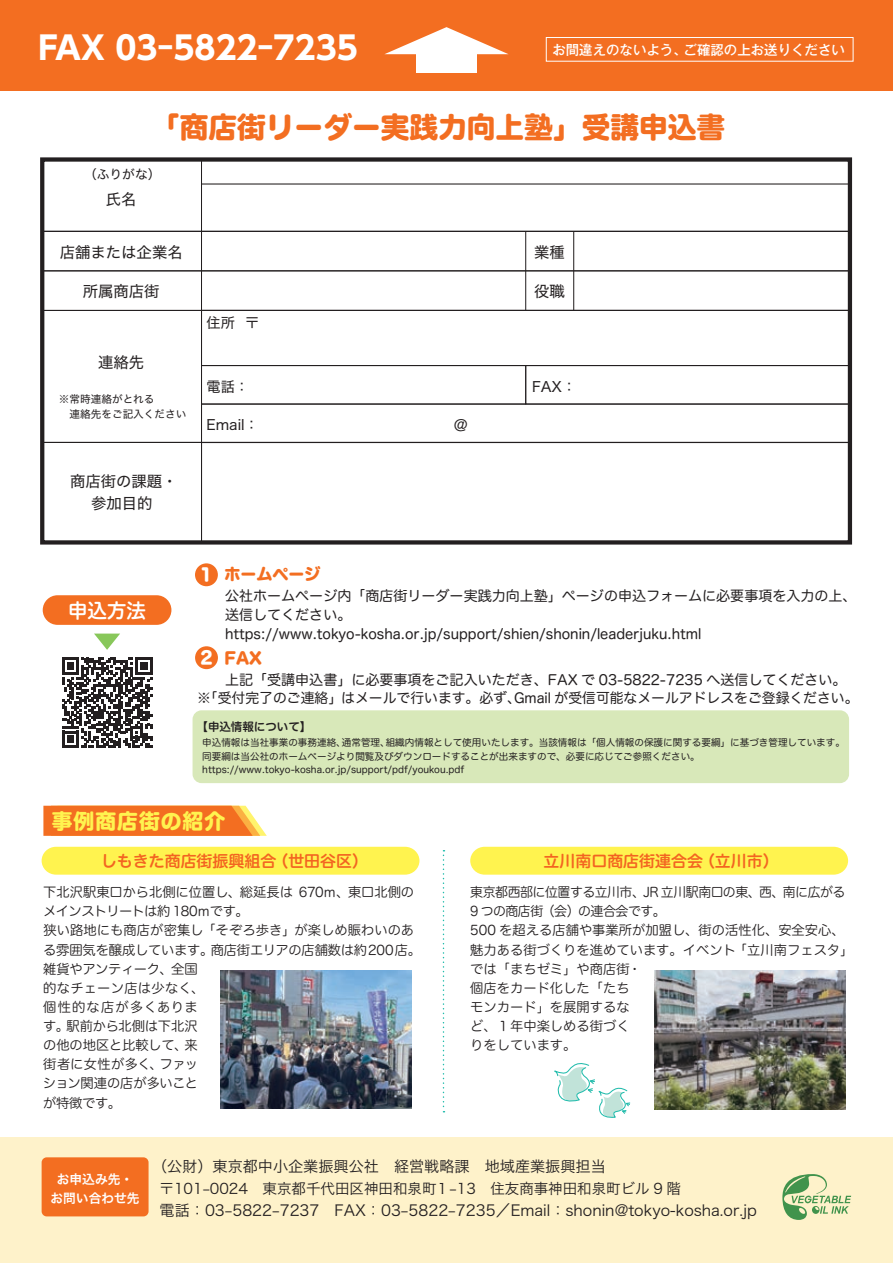
<style>
.page{position:relative;width:893px;height:1263px;background:#fff}
.page>*{position:absolute;margin:0;border:0;box-sizing:border-box;transform-origin:0 0}
.t1{font:700 31.95px "UD Shin Go Pro";color:#fff}
.t2{font:28.65px "Hira Maru Std W8";color:#f36e21}
.t3{font:20.85px "Hira Maru Std W8";letter-spacing:.05em;color:#fff34f}
.t4{font:19.8px "Hira Maru Std W6";color:#fff}
.t5{font:17.1px "Hira Maru Std W8";color:#fff}
.t6{font:15.9px "Hira Maru Std W6";color:#f36421}
.t7{font:15.9px "Hira Maru Std W8";color:#f36e21}
.t8{font:15.3px/21.6px "Hira Kaku Std W4";color:#231f20;text-align:center}
.t9{font:15.15px "Hira Kaku Std W3";color:#231f20}
.t10{font:14.55px "Hira Kaku Std W3";color:#231f20}
.t11{font:14.1px/18.8px "Hira Maru Std W4";color:#231f20}
.t12{font:14.1px "Hira Kaku Std W4";color:#231f20}
.t13{font:13.8px "Hira Maru Std W4";color:#231f20}
.t14{font:500 13.5px "Gothic MB101 Pro";color:#fff}
.t15{font:13.35px/19.2px "Hira Maru Std W3";color:#231f20}
.t16{font:12.75px/18.1px "Hira Kaku Std W6";color:#fff;text-align:center}
.t17{font:12.75px "Hira Kaku Std W4";color:#231f20}
.t18{font:11.55px "Hira Maru Std W6";color:#231f20}
.t19{font:10.65px/15px "Hira Kaku Std W4";color:#231f20}
.t20{font:9.6px/13.4px "Hira Maru Std W4";color:#231f20}
</style>
<div class="page">
<div style="left:0;top:1138px;width:893px;height:125px;background:#fef2ca"></div>
<div style="left:42px;top:1157px;width:107px;height:59px;background:#f36e21;border-radius:5px"></div>
<div style="left:0;top:0;width:893px;height:91px;background:#f36e21"></div>
<div style="left:546px;top:37px;width:307px;height:25px;border:1px solid #fff"></div>
<div style="left:416px;top:51px;width:61px;height:22px;background:#fff"></div>
<svg style="left:385px;top:27px;width:123px;height:27px"></svg>
<svg style="left:782px;top:1174px;width:69px;height:46px"></svg>
<div style="left:193px;top:710px;width:656px;height:73px;background:#d8e8b9;border-radius:9px"></div>
<hr style="left:201px;top:183px;width:649px;height:2px;background:#231f20">
<div style="left:42px;top:231px;width:808px;height:40px;border:1px solid #231f20"></div>
<div style="left:40px;top:157px;width:812px;height:388px;border:4px solid #231f20"></div>
<hr style="left:201px;top:159px;width:1px;height:383px;background:#231f20">
<hr style="left:525px;top:231px;width:1px;height:79px;background:#231f20">
<hr style="left:573px;top:231px;width:1px;height:79px;background:#231f20">
<div style="left:201px;top:310px;width:649px;height:56px;border:1px solid #231f20"></div>
<div style="left:201px;top:365px;width:325px;height:39px;border:1px solid #231f20"></div>
<div style="left:525px;top:365px;width:325px;height:40px;border:1px solid #231f20"></div>
<div style="left:201px;top:404px;width:649px;height:39px;border:1px solid #231f20"></div>
<div style="left:201px;top:442px;width:649px;height:101px;border:1px solid #231f20"></div>
<div style="left:42px;top:442px;width:160px;height:101px;border:1px solid #231f20"></div>
<div style="left:43px;top:595px;width:128px;height:30px;background:#f36e21;border-radius:15px"></div>
<svg style="left:94px;top:634px;width:26px;height:16px"></svg>
<div style="left:42px;top:847px;width:377px;height:28px;background:#fff34f"></div>
<div style="left:470px;top:847px;width:378px;height:28px;background:#fff34f"></div>
<svg style="left:62px;top:658px;width:90px;height:90px"></svg>
<img style="left:655px;top:970px;width:190px;height:140px">
<img style="left:221px;top:971px;width:191px;height:137px">
<div style="left:195px;top:563px;width:23px;height:23px;background:#f36e21;border-radius:50%"></div>
<div style="left:195px;top:646px;width:23px;height:23px;background:#f36e21;border-radius:50%"></div>
<svg style="left:43px;top:806px;width:224px;height:30px;background:#f47b2f"></svg>
<svg style="left:554px;top:1063px;width:77px;height:55px"></svg>
<svg style="left:443px;top:850px;width:1px;height:262px"></svg>
<p class="t1" style="left:39px;top:22px;width:321px">FAX 03-5822-7235</p>
<p class="t14" style="left:552px;top:39px;width:294px">お間違えのないよう、ご確認の上お送りください</p>
<p class="t17" style="left:84px;top:164px;width:78px">（ふりがな）</p>
<p class="t8" style="left:106px;top:189px;width:32px">氏名</p>
<p class="t2" style="left:151px;top:105px;width:576px">「商店街リーダー実践力向上塾」受講申込書</p>
<p class="t8" style="left:60px;top:241px;width:124px">店舗または企業名</p>
<p class="t8" style="left:83px;top:281px;width:78px">所属商店街</p>
<p class="t8" style="left:98px;top:352px;width:48px">連絡先</p>
<p class="t19" style="left:59px;top:391px;width:129px">※常時連絡がとれる<br>　連絡先をご記入ください</p>
<p class="t8" style="left:70px;top:471px;width:109px">商店街の課題・参加目的</p>
<p class="t12" style="left:206px;top:312px;width:54px">住所 〒</p>
<p class="t8" style="left:534px;top:241px;width:32px">業種</p>
<p class="t8" style="left:534px;top:281px;width:32px">役職</p>
<p class="t12" style="left:206px;top:376px;width:44px">電話：</p>
<p class="t12" style="left:532px;top:376px;width:46px">FAX：</p>
<p class="t12" style="left:206px;top:414px;width:54px">Email：</p>
<p class="t8" style="left:453px;top:414px;width:17px">＠</p>
<p class="t4" style="left:68px;top:595px;width:79px">申込方法</p>
<p class="t7" style="left:225px;top:562px;width:97px">ホームページ</p>
<p class="t11" style="left:197px;top:587px;width:661px">　　公社ホームページ内「商店街リーダー実践力向上塾」ページの申込フォームに必要事項を入力の上、　　送信してください。<br>　　https://www.tokyo-kosha.or.jp/support/shien/shonin/leaderjuku.html</p>
<p class="t7" style="left:225px;top:645px;width:39px">FAX</p>
<p class="t11" style="left:197px;top:670px;width:651px">　　上記「受講申込書」に必要事項をご記入いただき、FAX で 03-5822-7235 へ送信してください。</p>
<p class="t13" style="left:197px;top:688px;width:663px">※「受付完了のご連絡」はメールで行います。必ず、Gmail が受信可能なメールアドレスをご登録ください。</p>
<p class="t18" style="left:197px;top:718px;width:116px">【申込情報について】</p>
<p class="t20" style="left:202px;top:736px;width:644px">申込情報は当社事業の事務連絡、通常管理、組織内情報として使用いたします。当該情報は「個人情報の保護に関する要綱」に基づき管理しています。同要綱は当公社のホームページより閲覧及びダウンロードすることが出来ますので、必要に応じてご参照ください。https://www.tokyo-kosha.or.jp/support/pdf/youkou.pdf</p>
<p class="t5" style="left:200px;top:562px;width:14px">1</p>
<p class="t5" style="left:200px;top:645px;width:14px">2</p>
<p class="t3" style="left:52px;top:805px;width:175px">事例商店街の紹介</p>
<p class="t6" style="left:101px;top:849px;width:269px">しもきた商店街振興組合（世田谷区）</p>
<p class="t6" style="left:544px;top:849px;width:237px">立川南口商店街連合会（立川市）</p>
<p class="t15" style="left:43px;top:882px;width:380px">下北沢駅東口から北側に位置し、総延長は 670ｍ、東口北側のメインストリートは約 180ｍです。<br>狭い路地にも商店が密集し「そぞろ歩き」が楽しめ賑わいのある雰囲気を醸成しています。商店街エリアの店舗数は約200店。雑貨やアンティーク、全国<br>的なチェーン店は少なく、<br>個性的な店が多くありま<br>す。駅前から北側は下北沢<br>の他の地区と比較して、来<br>街者に女性が多く、ファッ<br>ション関連の店が多いこと<br>が特徴です。</p>
<p class="t15" style="left:470px;top:882px;width:385px">東京都西部に位置する立川市、JR 立川駅南口の東、西、南に広がる<br>9 つの商店街（会）の連合会です。<br>500 を超える店舗や事業所が加盟し、街の活性化、安全安心、魅力ある街づくりを進めています。イベント「立川南フェスタ」では「まちゼミ」や商店街・<br>個店をカード化した「たち<br>モンカード」を展開するな<br>ど、１年中楽しめる街づく<br>りをしています。</p>
<p class="t16" style="left:50px;top:1171px;width:91px">お申込み先・お問い合わせ先</p>
<p class="t9" style="left:152px;top:1155px;width:455px">（公財）東京都中小企業振興公社　経営戦略課　地域産業振興担当</p>
<p class="t10" style="left:160px;top:1177px;width:523px">〒101-0024　東京都千代田区神田和泉町１-13　住友商事神田和泉町ビル 9 階</p>
<p class="t9" style="left:160px;top:1198px;width:599px">電話：03-5822-7237　FAX：03-5822-7235／Email：shonin@tokyo-kosha.or.jp</p>
</div>
